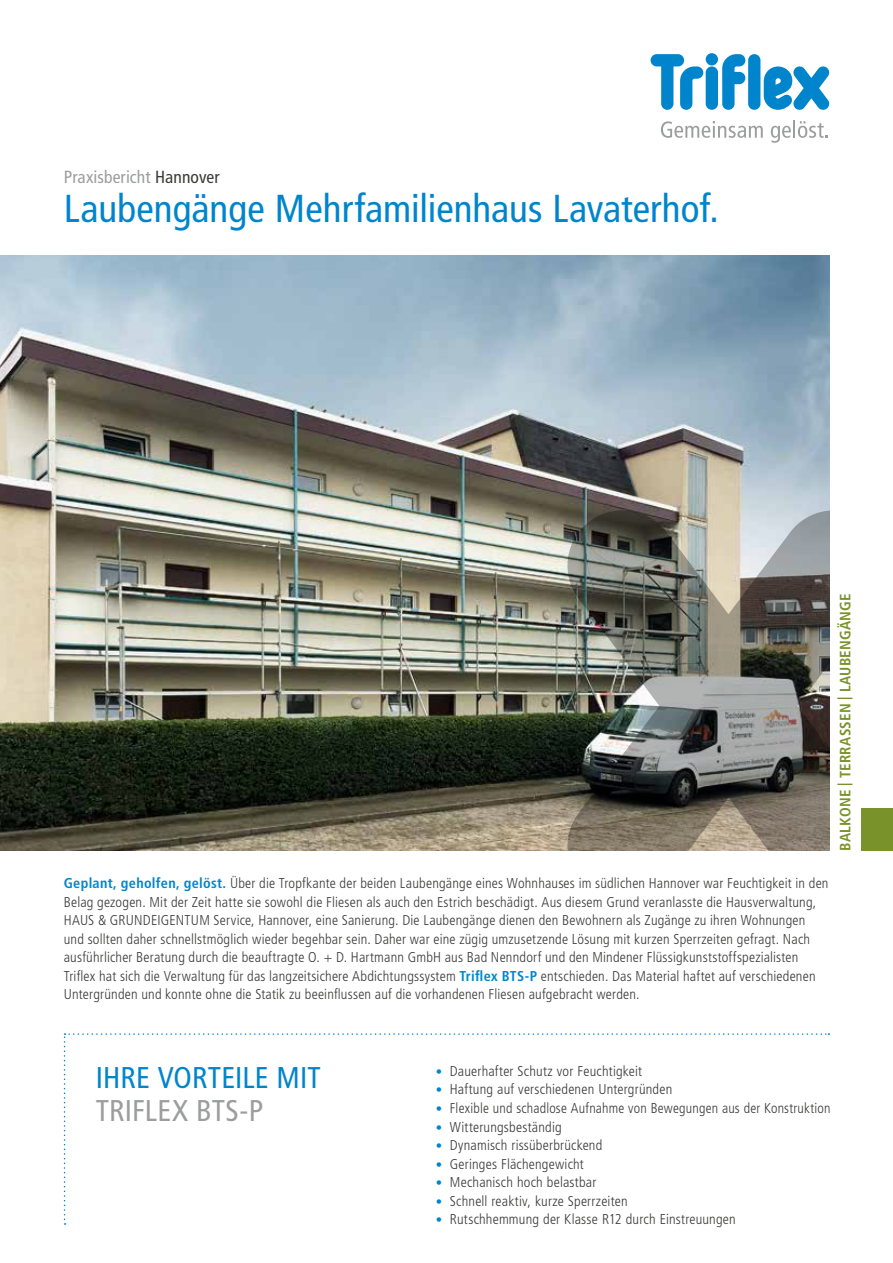
<style>
.page{position:relative;width:893px;height:1263px;background:#fff}
.page>*{position:absolute;margin:0;border:0;box-sizing:border-box;transform-origin:0 0}
.t1{font:condensed 39px "Frutiger LT Pro";color:#0085cd}
.t2{font:condensed 30px "Frutiger LT Pro";letter-spacing:.005em;color:#0085cd}
.t3{font:condensed 30px "Frutiger LT Pro";letter-spacing:.005em;color:#9c9d9d}
.t4{font:condensed 17.55px "Frutiger LT Pro";letter-spacing:.005em;color:#9c9d9d}
.t5{font:700 condensed 15px "Frutiger LT Pro";letter-spacing:.015em;color:#799229}
.t6{font:300 condensed 14.25px/18.5px "Frutiger LT Pro";letter-spacing:.015em;color:#3b3b3a}
.s1{color:#3b3b3a}
.s2{font-weight:700;color:#0085cd}
.s3{font-size:12.9px;color:#0085cd}
</style>
<div class="page">
<svg style="left:661px;top:121px;width:102px;height:17px"></svg>
<svg style="left:771px;top:120px;width:57px;height:23px"></svg>
<svg style="left:651px;top:54px;width:52px;height:56px"></svg>
<div style="left:706px;top:66px;width:12px;height:44px;background:#0085cd;border-radius:6px"></div>
<div style="left:706px;top:53px;width:12px;height:12px;background:#0085cd;border-radius:50%"></div>
<svg style="left:722px;top:54px;width:23px;height:56px"></svg>
<svg style="left:764px;top:66px;width:65px;height:44px"></svg>
<div style="left:748px;top:54px;width:12px;height:56px;background:#0085cd;border-radius:6px"></div>
<img style="left:0;top:255px;width:829px;height:595px">
<div style="left:861px;top:808px;width:32px;height:42px;background:#799229"></div>
<svg style="left:64px;top:1033px;width:765px;height:192px"></svg>
<img style="left:567px;top:510px;width:262px;height:340px">
<p class="t4" style="left:64px;top:167px;width:157px">Praxisbericht <span class="s1">Hannover</span></p>
<h1 class="t1" style="left:64px;top:186px;width:657px">Laubengänge Mehrfamilienhaus Lavaterhof.</h1>
<p class="t5" style="left:836px;top:850px;width:259px;rotate:-90deg">BALKONE | TERRASSEN | LAUBENGÄNGE</p>
<p class="t6" style="left:64px;top:874px;width:766px"><span class="s2">Geplant, geholfen, gelöst.</span> Über die Tropfkante der beiden Laubengänge eines Wohnhauses im südlichen Hannover war Feuchtigkeit in den Belag gezogen. Mit der Zeit hatte sie sowohl die Fliesen als auch den Estrich beschädigt. Aus diesem Grund veranlasste die Hausverwaltung, HAUS &amp; GRUNDEIGENTUM Service, Hannover, eine Sanierung. Die Laubengänge dienen den Bewohnern als Zugänge zu ihren Wohnungen und sollten daher schnellstmöglich wieder begehbar sein. Daher war eine zügig umzusetzende Lösung mit kurzen Sperrzeiten gefragt. Nach ausführlicher Beratung durch die beauftragte O. + D. Hartmann GmbH aus Bad Nenndorf und den Mindener Flüssigkunststoffspezialisten Triflex hat sich die Verwaltung für das langzeitsichere Abdichtungssystem <span class="s2">Triflex BTS-P</span> entschieden. Das Material haftet auf verschiedenen Untergründen und konnte ohne die Statik zu beeinflussen auf die vorhandenen Fliesen aufgebracht werden.</p>
<h2 class="t2" style="left:96px;top:1060px;width:227px">IHRE VORTEILE MIT</h2>
<h2 class="t3" style="left:96px;top:1093px;width:169px">TRIFLEX BTS-P</h2>
<p class="t6" style="left:436px;top:1062px;width:208px"><span class="s3">•</span> Dauerhafter Schutz vor Feuchtigkeit</p>
<p class="t6" style="left:436px;top:1080px;width:238px"><span class="s3">•</span> Haftung auf verschiedenen Untergründen</p>
<p class="t6" style="left:436px;top:1099px;width:396px"><span class="s3">•</span> Flexible und schadlose Aufnahme von Bewegungen aus der Konstruktion</p>
<p class="t6" style="left:436px;top:1117px;width:127px"><span class="s3">•</span> Witterungsbeständig</p>
<p class="t6" style="left:436px;top:1136px;width:168px"><span class="s3">•</span> Dynamisch rissüberbrückend</p>
<p class="t6" style="left:436px;top:1154px;width:150px"><span class="s3">•</span> Geringes Flächengewicht</p>
<p class="t6" style="left:436px;top:1173px;width:162px"><span class="s3">•</span> Mechanisch hoch belastbar</p>
<p class="t6" style="left:436px;top:1191px;width:193px"><span class="s3">•</span> Schnell reaktiv, kurze Sperrzeiten</p>
<p class="t6" style="left:436px;top:1210px;width:301px"><span class="s3">•</span> Rutschhemmung der Klasse R12 durch Einstreuungen</p>
</div>
